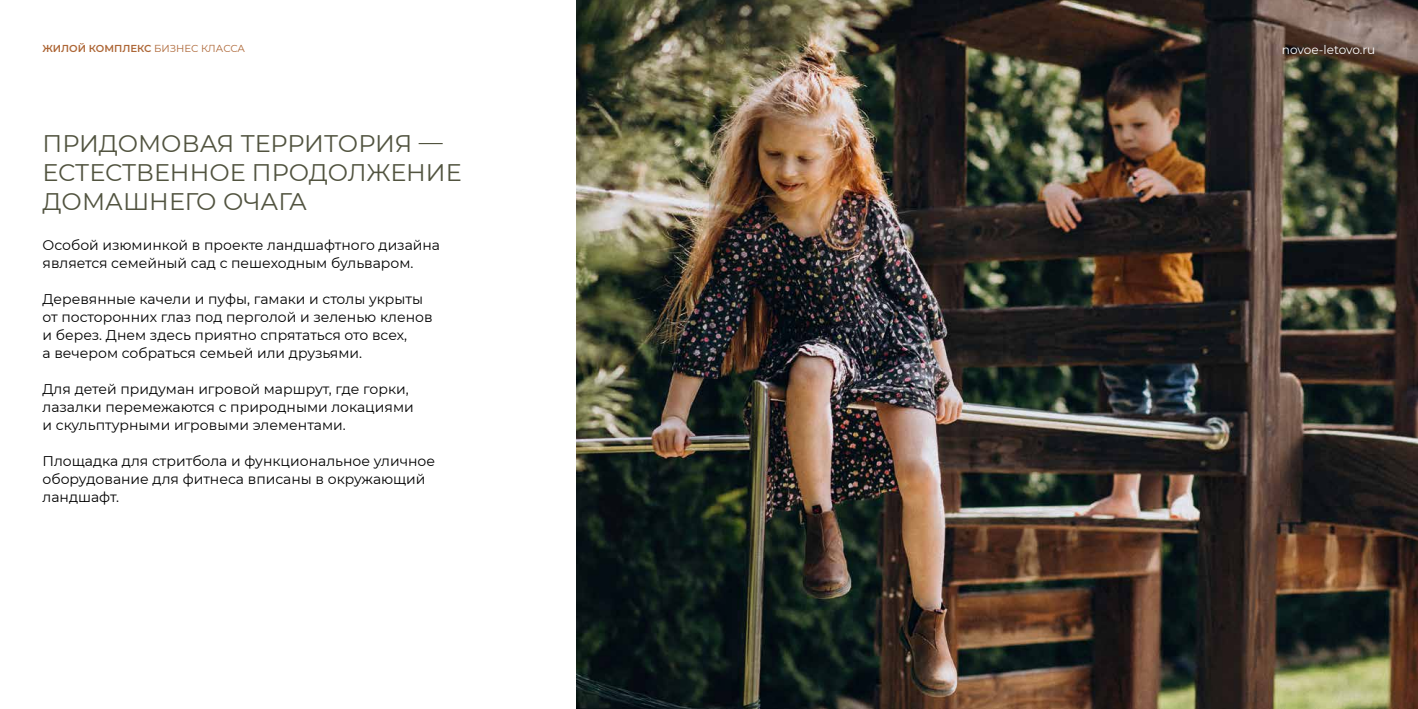
<style>
.page{position:relative;width:1418px;height:709px;background:#fff}
.page>*{position:absolute;margin:0;border:0;box-sizing:border-box;transform-origin:0 0}
.t1{font:24px/28.8px "Montserrat";color:#51533f}
.t2{font:14px/18px "Montserrat";color:#000}
.t3{font:12.1px "Montserrat";letter-spacing:-.01em;color:#fff}
.t4{font:600 10.1px "Montserrat";color:#ad6636}
.s1{font-weight:400}
</style>
<div class="page">
<img style="left:576px;top:0;width:841px;height:709px">
<img style="left:709px;top:0;width:102px;height:709px">
<p class="t4" style="left:43px;top:42px;width:204px">ЖИЛОЙ КОМПЛЕКС <span class="s1">БИЗНЕС КЛАССА</span></p>
<p class="t3" style="left:1281px;top:42px;width:95px">novoe-letovo.ru</p>
<h1 class="t1" style="left:43px;top:129px;width:420px">ПРИДОМОВАЯ ТЕРРИТОРИЯ —<br>ЕСТЕСТВЕННОЕ ПРОДОЛЖЕНИЕ<br>ДОМАШНЕГО ОЧАГА</h1>
<p class="t2" style="left:43px;top:236px;width:399px">Особой изюминкой в проекте ландшафтного дизайна является семейный сад с пешеходным бульваром.</p>
<p class="t2" style="left:43px;top:290px;width:391px">Деревянные качели и пуфы, гамаки и столы укрыты от посторонних глаз под перголой и зеленью кленов и берез. Днем здесь приятно спрятаться ото всех,<br>а вечером собраться семьей или друзьями.</p>
<p class="t2" style="left:43px;top:380px;width:372px">Для детей придуман игровой маршрут, где горки, лазалки перемежаются с природными локациями и скульптурными игровыми элементами.</p>
<p class="t2" style="left:43px;top:452px;width:394px">Площадка для стритбола и функциональное уличное оборудование для фитнеса вписаны в окружающий ландшафт.</p>
</div>
